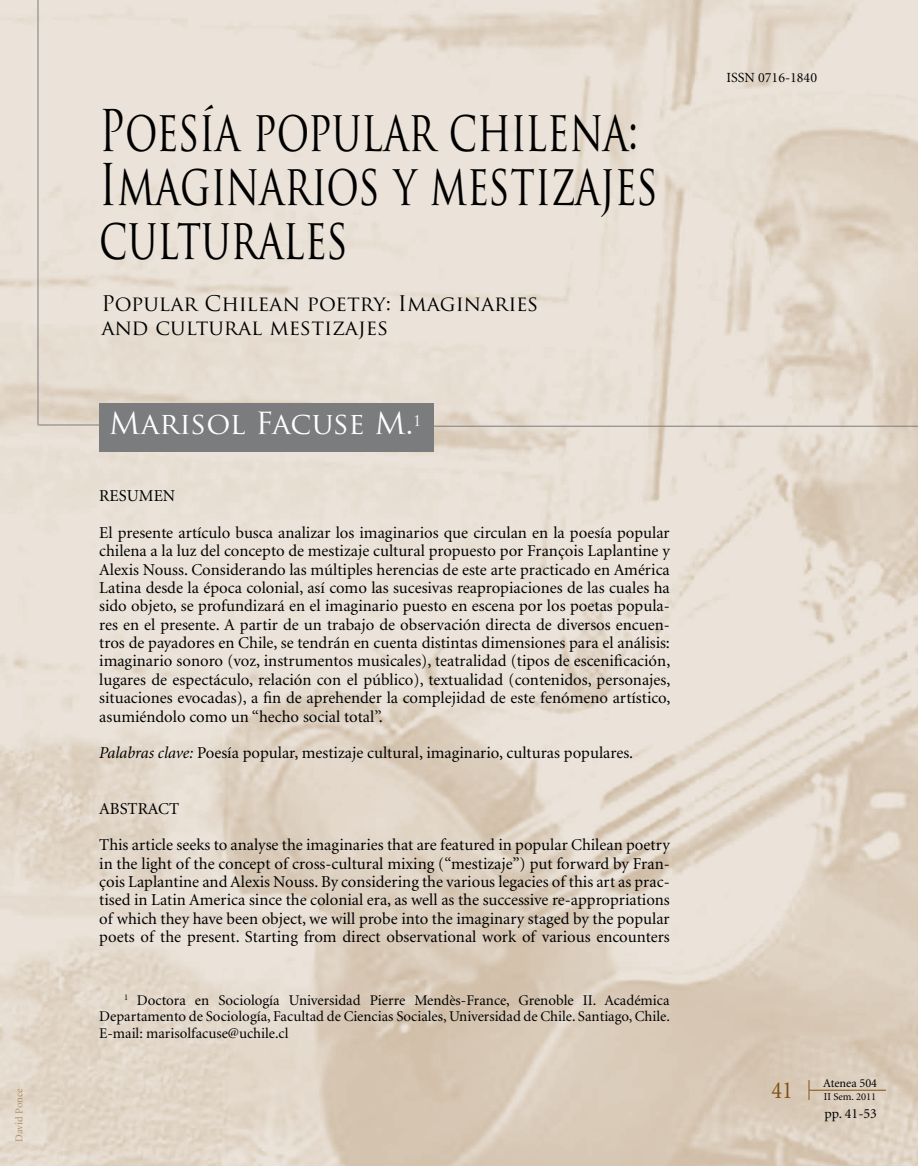
<style>
.page{position:relative;width:918px;height:1166px;background:#fff}
.page>*{position:absolute;margin:0;border:0;box-sizing:border-box;transform-origin:0 0}
.t1{font:56px/54.2px "Trajan Pro";color:#000;scale:.72 1}
.t2{font:29.75px "Trajan Pro";color:#fff}
.t3{font:21px/24.5px "Trajan Pro";color:#000}
.t4{font:16.62px/18.4px "Minion";color:#000;text-align:justify}
.t5{font:14.88px/16.6px "Minion";color:#000;text-align:justify}
.t6{font:14px "Minion";color:#000}
.t7{font:12.25px "Minion";color:#000}
.t8{font:10.5px "Minion";color:#000}
.t9{font:10.5px "Minion";letter-spacing:-.005em;color:#ae8e68}
.s1{font-style:italic}
.s2{font-size:24.5px;color:#804f12}
</style>
<div class="page">
<img style="left:0;top:0;width:918px;height:1166px">
<hr style="left:809px;top:1090px;width:77px;height:1px;background:#804f12">
<svg style="left:808px;top:1080px;width:1px;height:20px"></svg>
<div style="left:99px;top:403px;width:334px;height:48px;background:#7b7c7e"></div>
<hr style="left:361px;top:426px;width:557px;height:1px;background:#7b7c7e">
<hr style="left:39px;top:424px;width:67px;height:1px;background:#7b7c7e">
<hr style="left:38px;top:0;width:1px;height:425px;background:#7b7c7e">
<p class="t9" style="left:14px;top:1141px;width:54px;rotate:-90deg">David Ponce</p>
<h1 class="t1" style="left:99px;top:103px;width:778px">Poesía popular chilena:<br>Imaginarios y mestizajes culturales</h1>
<p class="t3" style="left:101px;top:291px;width:439px">Popular Chilean poetry: Imaginaries and cultural mestizajes</p>
<h2 class="t2" style="left:109px;top:404px;width:314px">Marisol Facuse M.<sup>1</sup></h2>
<p class="t4" style="left:99px;top:487px;width:22px">Resume</p>
<p class="t4" style="left:163px;top:487px;width:14px">n</p>
<p class="t4" style="left:99px;top:524px;width:572px">El presente artículo busca analizar los imaginarios que circulan en la poesía popular chilena a la luz del concepto de mestizaje cultural propuesto por François Laplantine y Alexis Nouss. Considerando las múltiples herencias de este arte practicado en América Latina desde la época colonial, así como las sucesivas reapropiaciones de las cuales ha sido objeto, se profundizará en el imaginario puesto en escena por los poetas popula&shy;res en el presente. A partir de un trabajo de observación directa de diversos encuen&shy;tros de payadores en Chile, se tendrán en cuenta distintas dimensiones para el análisis: imaginario sonoro (voz, instrumentos musicales), teatralidad (tipos de escenificación, lugares de espectáculo, relación con el público), textualidad (contenidos, personajes, situaciones evocadas), a fin de aprehender la complejidad de este fenómeno artístico, asumiéndolo como un “hecho social total”.</p>
<p class="t4" style="left:99px;top:744px;width:535px"><span class="s1">Palabras clave:</span> Poesía popular, mestizaje cultural, imaginario, culturas populares.</p>
<p class="t4" style="left:99px;top:799px;width:22px">Abstract</p>
<p class="t4" style="left:99px;top:836px;width:572px">This article seeks to analyse the imaginaries that are featured in popular Chilean poetry in the light of the concept of cross-cultural mixing (“mestizaje”) put forward by Fran&shy;çois Laplantine and Alexis Nouss. By considering the various legacies of this art as prac&shy;tised in Latin America since the colonial era, as well as the successive re-appropriations of which they have been object, we will probe into the imaginary staged by the popular poets of the present. Starting from direct observational work of various encounters</p>
<p class="t5" style="left:99px;top:992px;width:572px;text-indent:25px"><sup>1</sup> Doctora en Sociología Universidad Pierre Mendès-France, Grenoble II. Académica Departamento de Sociología, Facultad de Ciencias Sociales, Universidad de Chile. Santiago, Chile.<br>E-mail: marisolfacuse@uchile.cl</p>
<p class="t6" style="left:726px;top:71px;width:92px">Issn 0716-1840</p>
<p class="t7" style="left:771px;top:1077px;width:107px"><span class="s2">41</span> Atenea 504</p>
<p class="t8" style="left:824px;top:1091px;width:54px">II Sem. 2011</p>
<p class="t6" style="left:824px;top:1106px;width:54px">pp. 41-53</p>
</div>
